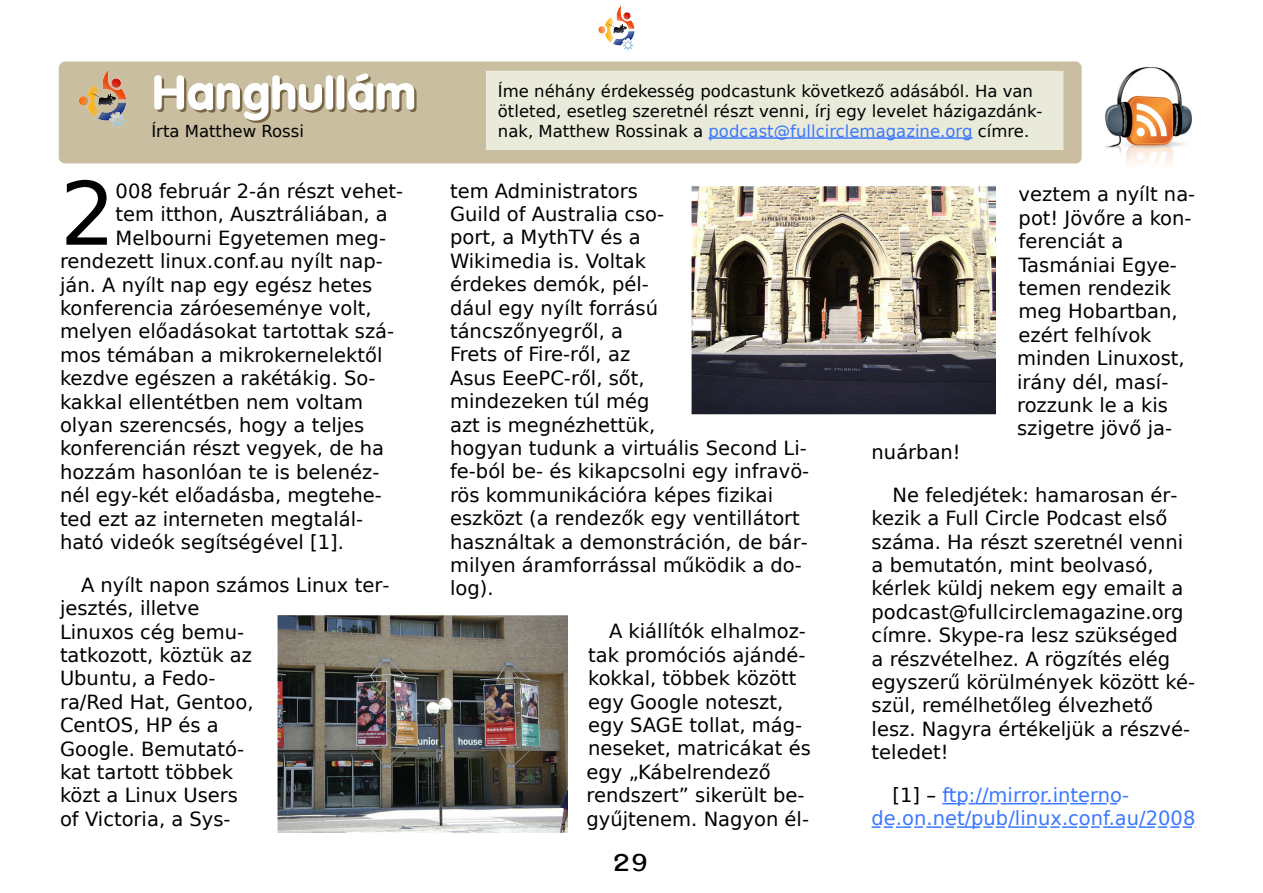
<style>
.page{position:relative;width:1263px;height:893px;background:#fff}
.page>*{position:absolute;margin:0;border:0;box-sizing:border-box;transform-origin:0 0}
.t1{font:87.45px "DejaVu Sans";color:#000}
.t2{font:700 24px "Garuda";color:#000}
.t3{font:19.5px/23.4px "DejaVu Sans";color:#000}
.t4{font:19.5px/23.4px "DejaVu Sans";color:#3b78ff}
.t5{font:16.5px/19.8px "DejaVu Sans";color:#000}
.s1{color:#3b78ff}
.s2{color:#000}
</style>
<div class="page">
<img style="left:598px;top:5px;width:37px;height:46px">
<div style="left:59px;top:61px;width:1023px;height:102px;background:#c9bea0"></div>
<svg style="left:154px;top:73px;width:262px;height:50px"></svg>
<img style="left:78px;top:69px;width:50px;height:60px">
<div style="left:486px;top:71px;width:577px;height:79px;background:#eaeada"></div>
<svg style="left:708px;top:137px;width:264px;height:2px"></svg>
<svg style="left:942px;top:803px;width:175px;height:1px"></svg>
<svg style="left:872px;top:826px;width:320px;height:2px"></svg>
<img style="left:1104px;top:67px;width:88px;height:98px">
<img style="left:278px;top:615px;width:290px;height:218px">
<img style="left:692px;top:186px;width:304px;height:228px">
<p class="t5" style="left:151px;top:121px;width:154px">Írta Matthew Rossi</p>
<h1 class="t1" style="left:60px;top:164px;width:57px">2</h1>
<p class="t3" style="left:116px;top:179px;width:289px">008 február 2-án részt vehet-</p>
<p class="t3" style="left:116px;top:203px;width:274px">tem itthon, Ausztráliában, a</p>
<p class="t3" style="left:116px;top:226px;width:272px">Melbourni Egyetemen meg-</p>
<p class="t3" style="left:60px;top:250px;width:324px">rendezett linux.conf.au nyílt nap-</p>
<p class="t3" style="left:60px;top:273px;width:314px">ján. A nyílt nap egy egész hetes</p>
<p class="t3" style="left:60px;top:296px;width:313px">konferencia záróeseménye volt,</p>
<p class="t3" style="left:60px;top:320px;width:336px">melyen előadásokat tartottak szá-</p>
<p class="t3" style="left:60px;top:343px;width:324px">mos témában a mikrokernelektől</p>
<p class="t3" style="left:60px;top:367px;width:317px">kezdve egészen a rakétákig. So-</p>
<p class="t3" style="left:60px;top:390px;width:305px">kakkal ellentétben nem voltam</p>
<p class="t3" style="left:60px;top:413px;width:306px">olyan szerencsés, hogy a teljes</p>
<p class="t3" style="left:60px;top:437px;width:326px">konferencián részt vegyek, de ha</p>
<p class="t3" style="left:60px;top:460px;width:321px">hozzám hasonlóan te is belenéz-</p>
<p class="t3" style="left:60px;top:484px;width:323px">nél egy-két előadásba, megtehe-</p>
<p class="t3" style="left:60px;top:507px;width:305px">ted ezt az interneten megtalál-</p>
<p class="t3" style="left:60px;top:530px;width:285px">ható videók segítségével [1].</p>
<p class="t3" style="left:60px;top:573px;width:331px;text-indent:21px">A nyílt napon számos Linux ter&shy;jesztés, illetve<br>Linuxos cég bemu-<br>tatkozott, köztük az<br>Ubuntu, a Fedo-<br>ra/Red Hat, Gentoo,<br>CentOS, HP és a<br>Google. Bemutató-<br>kat tartott többek<br>közt a Linux Users<br>of Victoria, a Sys-</p>
<p class="t5" style="left:498px;top:81px;width:546px">Íme néhány érdekesség podcastunk következő adásából. Ha van ötleted, esetleg szeretnél részt venni, írj egy levelet házigazdánk&shy;nak, Matthew Rossinak a <span class="s1">podcast@fullcirclemagazine.org</span> címre.</p>
<p class="t3" style="left:450px;top:179px;width:361px">tem Administrators<br>Guild of Australia cso-<br>port, a MythTV és a<br>Wikimedia is. Voltak<br>érdekes demók, pél-<br>dául egy nyílt forrású táncszőnyegről, a<br>Frets of Fire-ről, az<br>Asus EeePC-ről, sőt,<br>mindezeken túl még<br>azt is megnézhettük,<br>hogyan tudunk a virtuális Second Li&shy;fe-ból be- és kikapcsolni egy infravö&shy;rös kommunikációra képes fizikai eszközt (a rendezők egy ventillátort használtak a demonstráción, de bár&shy;milyen áramforrással működik a do&shy;log).</p>
<p class="t3" style="left:586px;top:620px;width:226px;text-indent:22px">A kiállítók elhalmoz&shy;tak promóciós ajándé&shy;kokkal, többek között egy Google noteszt, egy SAGE tollat, mág&shy;neseket, matricákat és egy „Kábelrendező rendszert” sikerült be&shy;gyűjtenem. Nagyon él-</p>
<p class="t2" style="left:612px;top:848px;width:36px">29</p>
<p class="t3" style="left:1017px;top:183px;width:180px">veztem a nyílt na&shy;pot! Jövőre a kon&shy;ferenciát a<br>Tasmániai Egye&shy;temen rendezik meg Hobartban, ezért felhívok minden Linuxost, irány dél, masí&shy;rozzunk le a kis szigetre jövő ja-</p>
<p class="t3" style="left:892px;top:431px;width:287px;line-height:42.9px;text-indent:-21px">nuárban!<br>Ne feledjétek: hamarosan ér-</p>
<p class="t3" style="left:872px;top:507px;width:325px">kezik a Full Circle Podcast első száma. Ha részt szeretnél venni a bemutatón, mint beolvasó, kérlek küldj nekem egy emailt a podcast@fullcirclemagazine.org címre. Skype-ra lesz szükséged<br>a részvételhez. A rögzítés elég egyszerű körülmények között ké&shy;szül, remélhetőleg élvezhető lesz. Nagyra értékeljük a részvé&shy;teledet!</p>
<p class="t4" style="left:872px;top:784px;width:325px;text-indent:21px"><span class="s2">[1] –</span> ftp://mirror.interno&shy;de.on.net/pub/linux.conf.au/2008</p>
</div>
